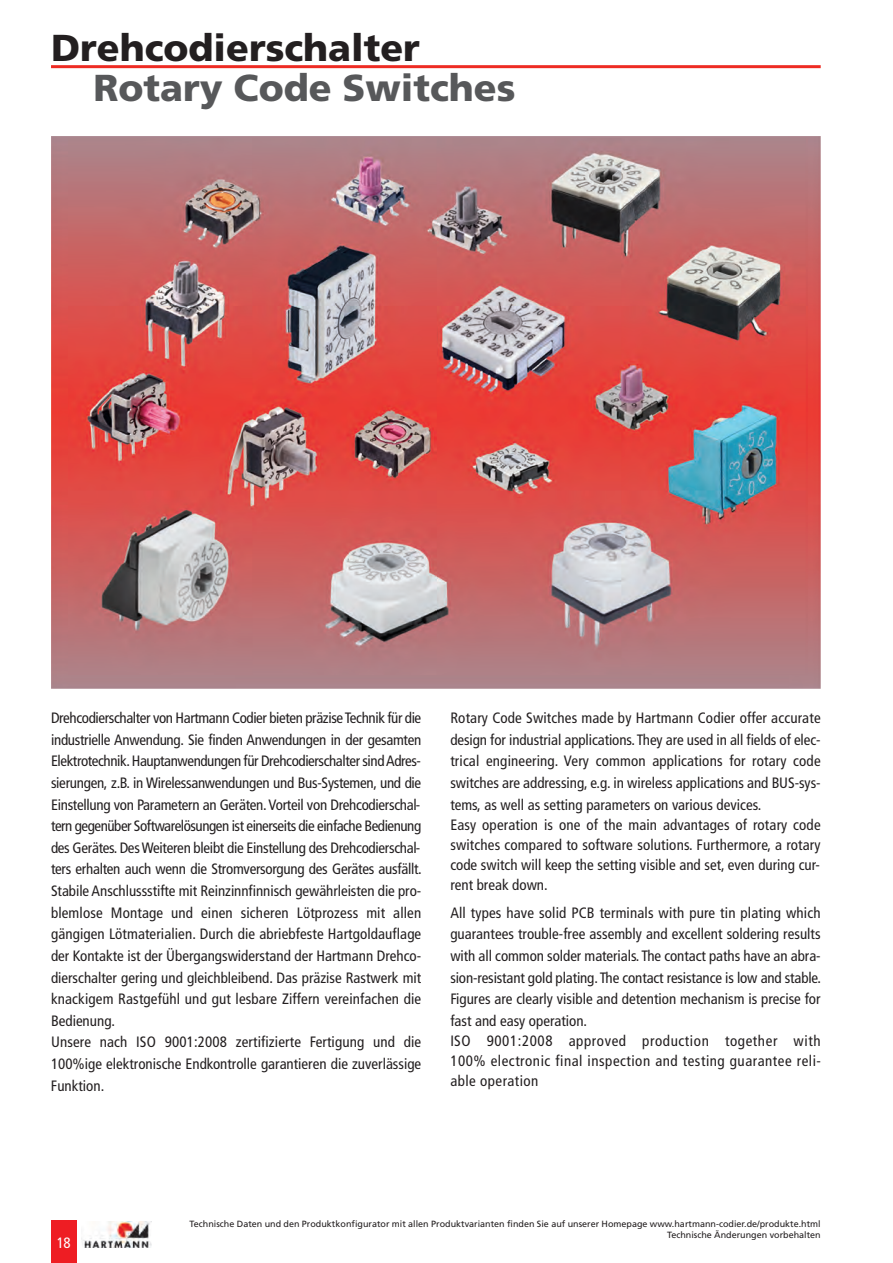
<style>
.page{position:relative;width:893px;height:1263px;background:#fff}
.page>*{position:absolute;margin:0;border:0;box-sizing:border-box;transform-origin:0 0}
.t1{font:900 37.5px "Frutiger LT";color:#231f20}
.t2{font:900 37.5px "Frutiger LT";color:#57585a}
.t3{font:condensed 15px/21.6px "Frutiger LT";letter-spacing:-.02em;color:#231f20}
.t4{font:condensed 15px/21.6px "Frutiger LT";color:#231f20;text-align:justify}
.t5{font:condensed 15px "Frutiger LT";color:#fff}
.t6{font:9px/10.8px "Frutiger LT";color:#231f20;text-align:right}
</style>
<div class="page">
<img style="left:51px;top:136px;width:770px;height:553px">
<div style="left:51px;top:1220px;width:26px;height:43px;background:#ee1d23"></div>
<img style="left:82px;top:1222px;width:69px;height:26px">
<hr style="left:51px;top:65px;width:770px;height:3px;background:#ee2b23">
<img style="left:69px;top:138px;width:739px;height:537px">
<h1 class="t1" style="left:51px;top:33px;width:370px">Drehcodierschalter</h1>
<h1 class="t2" style="left:94px;top:73px;width:423px">Rotary Code Switches</h1>
<p class="t3" style="left:51px;top:708px;width:372px">Drehcodierschalter von Hartmann Codier bieten präzise Technik für die industrielle Anwendung. Sie finden Anwendungen in der gesamten Elektrotechnik. Hauptanwendungen für Drehcodierschalter sind Adres&shy;sierungen, z.B. in Wirelessanwendungen und Bus-Systemen, und die Einstellung von Parametern an Geräten. Vorteil von Drehcodierschal&shy;tern gegenüber Softwarelösungen ist einerseits die einfache Bedienung des Gerätes. Des Weiteren bleibt die Einstellung des Drehcodierschal&shy;ters erhalten auch wenn die Stromversorgung des Gerätes ausfällt.<br>Stabile Anschlussstifte mit Reinzinnfinnisch gewährleisten die pro&shy;blemlose Montage und einen sicheren Lötprozess mit allen gängigen Lötmaterialien. Durch die abriebfeste Hartgoldauflage der Kontakte ist der Übergangswiderstand der Hartmann Drehco&shy;dierschalter gering und gleichbleibend. Das präzise Rastwerk mit knackigem Rastgefühl und gut lesbare Ziffern vereinfachen die Bedienung.<br>Unsere nach ISO 9001:2008 zertifizierte Fertigung und die 100%ige elektronische Endkontrolle garantieren die zuverlässige Funktion.</p>
<p class="t4" style="left:450px;top:708px;width:372px">Rotary Code Switches made by Hartmann Codier offer accurate design for industrial applications. They are used in all fields of elec&shy;trical engineering. Very common applications for rotary code switches are addressing, e.g. in wireless applications and BUS-sys&shy;tems, as well as setting parameters on various devices.</p>
<p class="t4" style="left:450px;top:816px;width:372px;line-height:20.1px">Easy operation is one of the main advantages of rotary code switches compared to software solutions. Furthermore, a rotary code switch will keep the setting visible and set, even during cur&shy;rent break down.</p>
<p class="t4" style="left:450px;top:903px;width:372px">All types have solid PCB terminals with pure tin plating which guarantees trouble-free assembly and excellent soldering results with all common solder materials. The contact paths have an abra&shy;sion-resistant gold plating. The contact resistance is low and stable.<br>Figures are clearly visible and detention mechanism is precise for fast and easy operation.</p>
<p class="t4" style="left:450px;top:1032px;width:372px;line-height:20.1px">ISO 9001:2008 approved production together with 100% electronic final inspection and testing guarantee reli&shy;able operation</p>
<p class="t5" style="left:57px;top:1237px;width:15px">18</p>
<p class="t6" style="left:190px;top:1219px;width:633px">Technische Daten und den Produktkonfigurator mit allen Produktvarianten finden Sie auf unserer Homepage www.hartmann-codier.de/produkte.html<br>Technische Änderungen vorbehalten</p>
</div>
